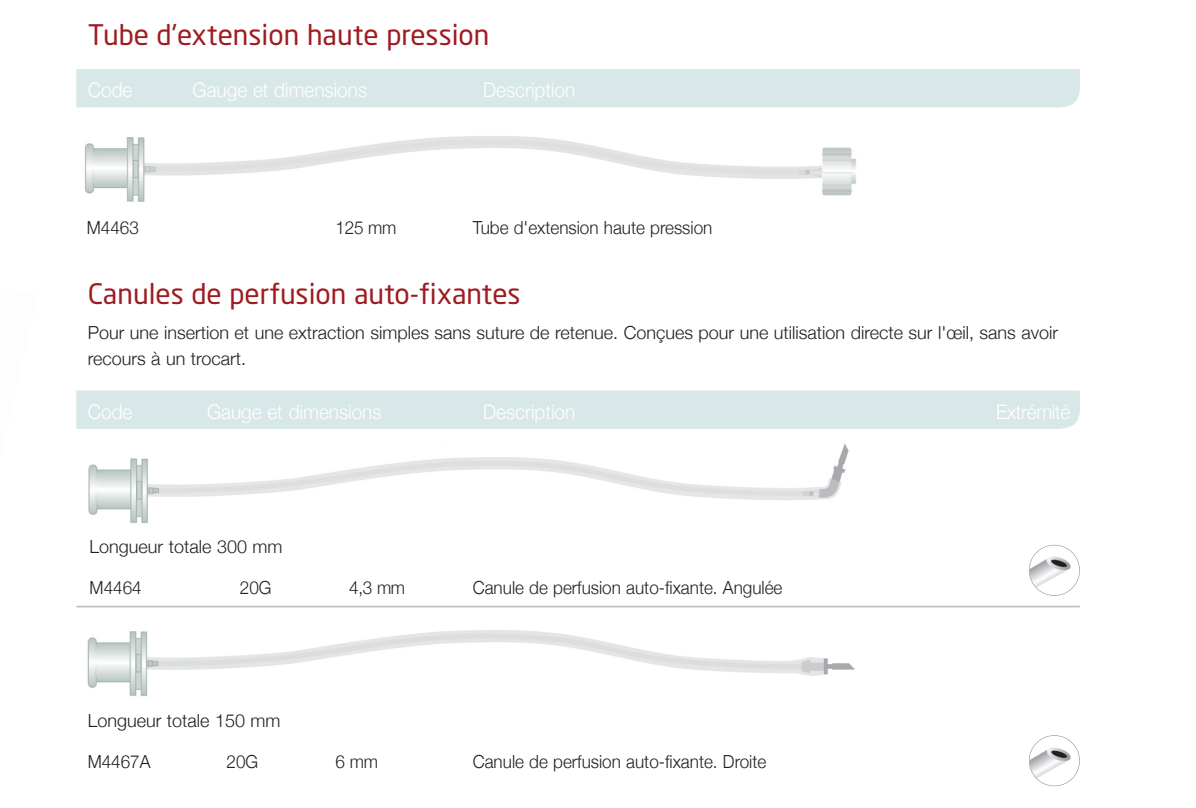
<style>
.page{position:relative;width:1196px;height:808px;background:#fff}
.page>*{position:absolute;margin:0;border:0;box-sizing:border-box;transform-origin:0 0}
.t1{font:28px "Neo Sans";color:#9e1c21}
.t2{font:300 20px "Helvetica Neue";color:#fff;scale:.95 1}
.t3{font:300 18px/26px "Helvetica Neue";color:#231f20}
.t4{font:300 18px "Helvetica Neue";color:#231f20;scale:.95 1}
</style>
<div class="page">
<img style="left:76px;top:607px;width:793px;height:89px">
<img style="left:1029px;top:545px;width:50px;height:50px;border-radius:50%">
<div style="left:1029px;top:544px;width:51px;height:51px;border:1px solid #939598;border-radius:50%"></div>
<img style="left:1029px;top:735px;width:50px;height:50px;border-radius:50%">
<div style="left:1029px;top:734px;width:51px;height:51px;border:1px solid #939598;border-radius:50%"></div>
<hr style="left:76px;top:605px;width:1004px;height:2px;background:#bcbdc0">
<img style="left:85px;top:136px;width:771px;height:66px">
<img style="left:88px;top:443px;width:761px;height:80px">
<div style="left:76px;top:69px;width:1004px;height:38px;background:#d8e7e8"></div>
<div style="left:76px;top:390px;width:1004px;height:39px;background:#d8e7e8"></div>
<h1 class="t1" style="left:88px;top:24px;width:403px">Tube d'extension haute pression</h1>
<p class="t2" style="left:88px;top:78px;width:49px">Code</p>
<p class="t2" style="left:193px;top:78px;width:185px">Gauge et dimensions</p>
<p class="t2" style="left:483px;top:78px;width:99px">Description</p>
<p class="t4" style="left:87px;top:216px;width:56px">M4463</p>
<p class="t4" style="left:336px;top:216px;width:66px">125 mm</p>
<p class="t4" style="left:473px;top:216px;width:254px">Tube d'extension haute pression</p>
<h1 class="t1" style="left:88px;top:282px;width:434px">Canules de perfusion auto-fixantes</h1>
<p class="t3" style="left:88px;top:319px;width:972px">Pour une insertion et une extraction simples sans suture de retenue. Conçues pour une utilisation directe sur l'œil, sans avoir recours à un trocart.</p>
<p class="t2" style="left:88px;top:399px;width:49px">Code</p>
<p class="t2" style="left:207px;top:399px;width:185px">Gauge et dimensions</p>
<p class="t2" style="left:483px;top:399px;width:99px">Description</p>
<p class="t2" style="left:996px;top:400px;width:80px">Extrémité</p>
<p class="t3" style="left:90px;top:533px;width:194px">Longueur totale 300 mm</p>
<p class="t4" style="left:90px;top:576px;width:56px">M4464</p>
<p class="t4" style="left:240px;top:576px;width:35px">20G</p>
<p class="t4" style="left:349px;top:576px;width:61px">4,3 mm</p>
<p class="t4" style="left:473px;top:576px;width:328px">Canule de perfusion auto-fixante. Angulée</p>
<p class="t3" style="left:88px;top:706px;width:194px">Longueur totale 150 mm</p>
<p class="t4" style="left:88px;top:750px;width:68px">M4467A</p>
<p class="t4" style="left:227px;top:750px;width:35px">20G</p>
<p class="t4" style="left:336px;top:750px;width:46px">6 mm</p>
<p class="t4" style="left:473px;top:750px;width:311px">Canule de perfusion auto-fixante. Droite</p>
</div>
